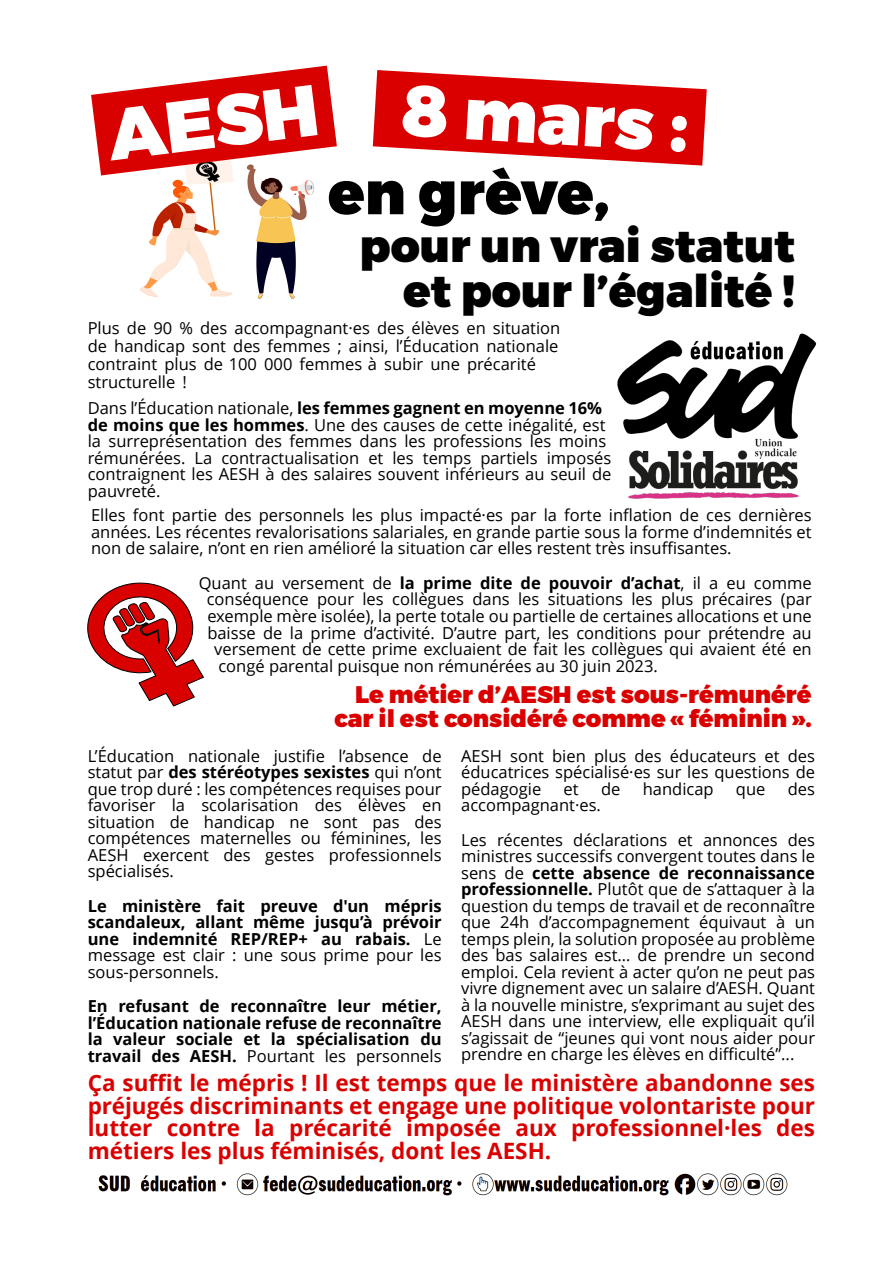
<style>
.page{position:relative;width:894px;height:1264px;background:#fff}
.page>*{position:absolute;margin:0;border:0;box-sizing:border-box;transform-origin:0 0}
.t1{font:900 72px "Montserrat";color:#fff}
.t2{font:900 60px "Montserrat";color:#000}
.t3{font:900 45px/45px "Montserrat";color:#000;text-align:right}
.t4{font:900 24px/24px "Montserrat";color:#da0000;text-align:right}
.t5{font:700 22.5px/22.5px "Open Sans";color:#da0000;text-align:justify}
.t6{font:16.5px/16.5px "Open Sans";color:#000;text-align:justify}
.t7{font:700 16.5px/16.5px "Open Sans";color:#000;text-align:justify}
.s1{font-weight:700}
.s2{font-weight:400}
</style>
<div class="page">
<img style="left:98px;top:1173px;width:690px;height:23px">
<svg style="left:91px;top:66px;width:246px;height:232px"></svg>
<svg style="left:372px;top:70px;width:334px;height:95px"></svg>
<img style="left:617px;top:333px;width:200px;height:166px">
<svg style="left:87px;top:582px;width:117px;height:124px"></svg>
<h1 class="t1" style="left:103px;top:91px;width:213px;rotate:-7deg">AESH</h1>
<h1 class="t1" style="left:403px;top:66px;width:289px;rotate:3deg">8 mars :</h1>
<h2 class="t2" style="left:328px;top:156px;width:283px">en grève,</h2>
<h3 class="t3" style="left:359px;top:223px;width:437px">pour un vrai statut et pour l’égalité !</h3>
<p class="t6" style="left:88px;top:321px;width:474px;line-height:18px;text-align:left">Plus de 90 % des accompagnant·es des élèves en situation de handicap sont des femmes ; ainsi, l’Éducation nationale contraint plus de 100 000 femmes à subir une précarité structurelle !</p>
<p class="t6" style="left:88px;top:401px;width:525px;text-align:left">Dans l’Éducation nationale, <span class="s1">les femmes gagnent en moyenne 16% de moins que les hommes</span>. Une des causes de cette inégalité, est la surreprésentation des femmes dans les professions les moins rémunérées. La contractualisation et les temps partiels imposés contraignent les AESH à des salaires souvent inférieurs au seuil de pauvreté.</p>
<p class="t6" style="left:91px;top:508px;width:722px">Elles font partie des personnels les plus impacté·es par la forte inflation de ces dernières années. Les récentes revalorisations salariales, en grande partie sous la forme d’indemnités et non de salaire, n’ont en rien amélioré la situation car elles restent très insuffisantes.</p>
<p class="t6" style="left:199px;top:576px;width:614px">Quant au versement de <span class="s1">la prime dite de pouvoir d’achat</span>, il a eu comme</p>
<p class="t6" style="left:207px;top:592px;width:606px">conséquence pour les collègues dans les situations les plus précaires (par</p>
<p class="t6" style="left:207px;top:609px;width:605px">exemple mère isolée), la perte totale ou partielle de certaines allocations et une</p>
<p class="t6" style="left:207px;top:625px;width:605px">baisse de la prime d’activité. D’autre part, les conditions pour prétendre au</p>
<p class="t6" style="left:214px;top:642px;width:599px">versement de cette prime excluaient de fait les collègues qui avaient été en</p>
<p class="t6" style="left:218px;top:658px;width:441px">congé parental puisque non rémunérées au 30 juin 2023.</p>
<h3 class="t4" style="left:334px;top:682px;width:478px">Le métier d’AESH est sous-rémunéré car il est considéré comme « féminin ».</h3>
<p class="t6" style="left:88px;top:748px;width:355px">L’Éducation nationale justifie l’absence de statut par <span class="s1">des stéréotypes sexistes</span> qui n’ont que trop duré : les compétences requises pour favoriser la scolarisation des élèves en situation de handicap ne sont pas des compétences maternelles ou féminines, les AESH exercent des gestes professionnels spécialisés.</p>
<p class="t7" style="left:88px;top:898px;width:355px">Le ministère fait preuve d'un mépris scandaleux, allant même jusqu’à prévoir une indemnité REP/REP+ au rabais. <span class="s2">Le message est clair : une sous prime pour les sous-personnels.</span></p>
<p class="t7" style="left:88px;top:999px;width:355px">En refusant de reconnaître leur métier, l’Éducation nationale refuse de reconnaître la valeur sociale et la spécialisation du travail des AESH. <span class="s2">Pourtant les personnels</span></p>
<p class="t6" style="left:461px;top:748px;width:355px">AESH sont bien plus des éducateurs et des éducatrices spécialisé·es sur les questions de pédagogie</p>
<p class="t6" style="left:563px;top:781px;width:17px">et</p>
<p class="t6" style="left:601px;top:781px;width:21px">de</p>
<p class="t6" style="left:642px;top:781px;width:72px">handicap</p>
<p class="t6" style="left:735px;top:781px;width:31px">que</p>
<p class="t6" style="left:787px;top:781px;width:29px">des</p>
<p class="t6" style="left:461px;top:789px;width:355px;line-height:34.5px">accompagnant·es.<br>Les récentes déclarations et annonces des</p>
<p class="t6" style="left:461px;top:849px;width:355px">ministres successifs convergent toutes dans le sens de <span class="s1">cette absence de reconnaissance professionnelle.</span> Plutôt que de s’attaquer à la question du temps de travail et de reconnaître que 24h d’accompagnement équivaut à un temps plein, la solution proposée au problème des bas salaires est… de prendre un second emploi. Cela revient à acter qu’on ne peut pas vivre dignement avec un salaire d’AESH. Quant à la nouvelle ministre, s’exprimant au sujet des AESH dans une interview, elle expliquait qu’il s’agissait de “jeunes qui vont nous aider pour prendre en charge les élèves en difficulté”...</p>
<h3 class="t5" style="left:88px;top:1073px;width:728px">Ça suffit le mépris ! Il est temps que le ministère abandonne ses préjugés discriminants et engage une politique volontariste pour lutter contre la précarité imposée aux professionnel·les des métiers les plus féminisés, dont les AESH.</h3>
</div>
